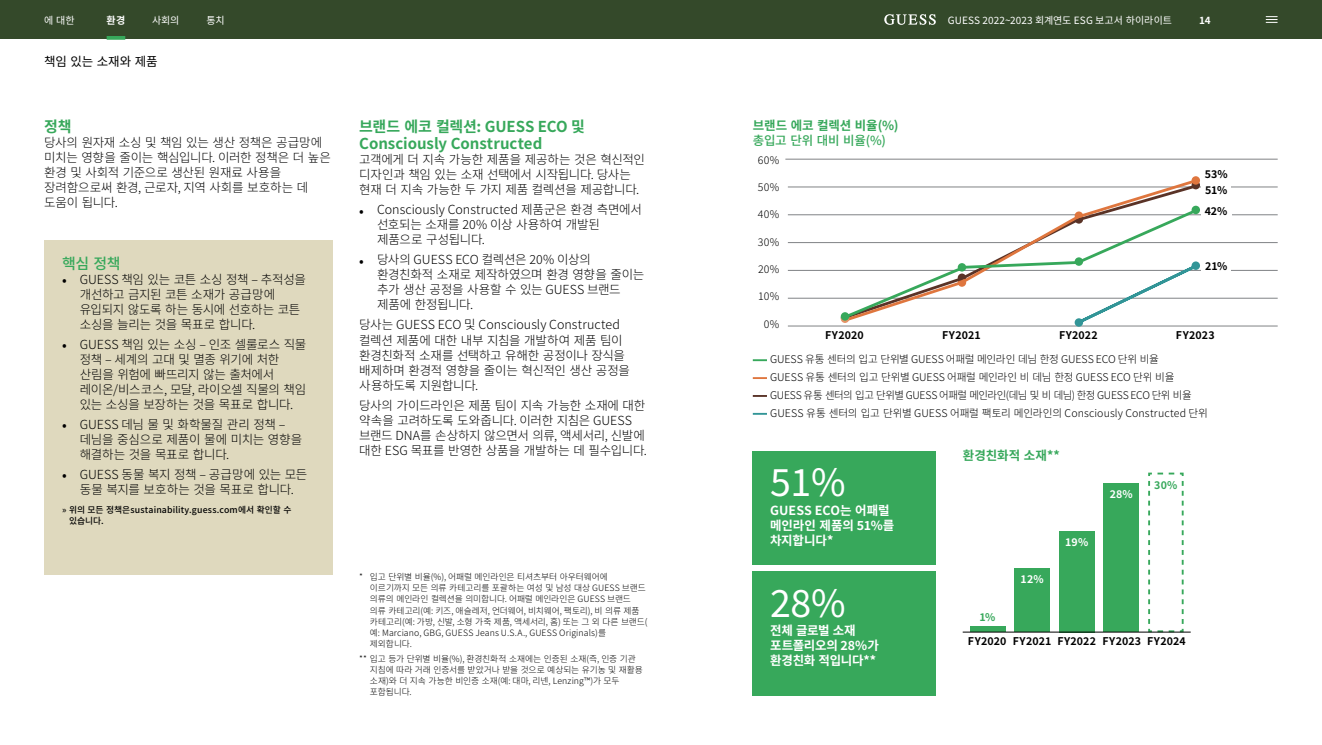
<style>
.page{position:relative;width:1322px;height:745px;background:#fff}
.page>*{position:absolute;margin:0;border:0;box-sizing:border-box;transform-origin:0 0}
.Factoid_Big_Fig{font:37.5px "Noto Sans KR";color:#fff}
.Subhead_1{font:700 15px/17.5px "Noto Sans KR";letter-spacing:-.005em;color:#37a85b}
.Subhead_2{font:500 15px "Noto Sans KR";color:#37a85b}
.Body_Text{font:300 12.5px/15px "Noto Sans KR";letter-spacing:-.015em;color:#000}
.Factoid_Title{font:700 12.5px/15px "Noto Sans KR";letter-spacing:-.015em;color:#fff}
.Subhead_3{font:700 12.5px "Noto Sans KR";color:#37a85b}
.Subhead_3-2{font:500 12.5px "Noto Sans KR";letter-spacing:-.02em;color:#37a85b}
.Page_Title{font:12.5px "Noto Sans KR";letter-spacing:-.01em;color:#000}
.Chart_Key{font:300 10.62px "Noto Sans KR";letter-spacing:-.015em;color:#000}
.Chart_Year{font:700 10.62px "Noto Sans KR";letter-spacing:.01em;color:#000}
.Chart_Key-2{font:300 10.62px "Noto Sans KR";letter-spacing:.005em;color:#000}
.Chart_Key-3{font:300 10.62px "Noto Sans KR";letter-spacing:-.035em;color:#000}
.Chart_Year-2{font:700 10.62px "Noto Sans KR";color:#fff}
.Chart_Year-3{font:700 10.62px "Noto Sans KR";color:#37a85b}
.t1{font:10px "Noto Sans KR";letter-spacing:.005em;color:#fff}
.t2{font:700 10px "Noto Sans KR";color:#fff}
.Footnote{font:300 8.75px/11.2px "Noto Sans KR";color:#000}
.t3{font:500 8.75px/11.2px "Noto Sans KR";letter-spacing:.015em;color:#000}
.s1{font-weight:400;font-size:13.75px}
</style>
<div class="page">
<div style="left:0;top:0;width:1322px;height:39px;background:#34492a"></div>
<hr style="left:785px;top:159px;width:492px;height:1px;background:#808285">
<hr style="left:788px;top:187px;width:489px;height:1px;background:#808285">
<hr style="left:788px;top:214px;width:489px;height:1px;background:#808285">
<hr style="left:788px;top:242px;width:489px;height:1px;background:#808285">
<hr style="left:788px;top:270px;width:489px;height:1px;background:#808285">
<hr style="left:788px;top:298px;width:489px;height:1px;background:#808285">
<hr style="left:788px;top:325px;width:489px;height:1px;background:#808285">
<svg style="left:753px;top:359px;width:14px;height:2px"></svg>
<svg style="left:753px;top:377px;width:14px;height:2px"></svg>
<svg style="left:753px;top:395px;width:14px;height:1px"></svg>
<svg style="left:753px;top:412px;width:14px;height:2px"></svg>
<div style="left:1191px;top:261px;width:9px;height:9px;background:#329597;border-radius:50%"></div>
<svg style="left:1191px;top:181px;width:9px;height:8px"></svg>
<div style="left:1191px;top:176px;width:9px;height:8px;background:#df763e;border-radius:50%"></div>
<svg style="left:1074px;top:323px;width:123px;height:3px"></svg>
<svg style="left:842px;top:178px;width:355px;height:145px"></svg>
<svg style="left:842px;top:207px;width:355px;height:113px"></svg>
<div style="left:957px;top:263px;width:9px;height:8px;background:#37a85b;border-radius:50%"></div>
<div style="left:1074px;top:257px;width:9px;height:8px;background:#37a85b;border-radius:50%"></div>
<div style="left:1191px;top:205px;width:9px;height:9px;background:#37a85b;border-radius:50%"></div>
<svg style="left:841px;top:314px;width:8px;height:9px"></svg>
<div style="left:841px;top:312px;width:8px;height:8px;background:#37a85b;border-radius:50%"></div>
<div style="left:752px;top:450px;width:184px;height:114px;background:#37a85b"></div>
<div style="left:752px;top:571px;width:184px;height:124px;background:#37a85b"></div>
<div style="left:970px;top:626px;width:35px;height:5px;background:#37a85b"></div>
<div style="left:1014px;top:568px;width:36px;height:63px;background:#37a85b"></div>
<div style="left:1059px;top:531px;width:35px;height:100px;background:#37a85b"></div>
<div style="left:1103px;top:483px;width:36px;height:148px;background:#37a85b"></div>
<svg style="left:1148px;top:472px;width:36px;height:159px"></svg>
<hr style="left:962px;top:631px;width:228px;height:1px;background:#000">
<div style="left:1201px;top:184px;width:30px;height:14px;background:#fff"></div>
<div style="left:1201px;top:204px;width:30px;height:14px;background:#fff"></div>
<div style="left:1201px;top:259px;width:30px;height:14px;background:#fff"></div>
<div style="left:44px;top:240px;width:289px;height:334px;background:#dfd9be"></div>
<svg style="left:107px;top:36px;width:18px;height:4px"></svg>
<svg style="left:884px;top:14px;width:52px;height:11px"></svg>
<svg style="left:1266px;top:16px;width:11px;height:7px"></svg>
<p class="t1" style="left:44px;top:14px;width:32px">에 대한</p>
<p class="t2" style="left:107px;top:14px;width:20px">환경</p>
<p class="t1" style="left:948px;top:14px;width:226px">GUESS 2022~2023 회계연도 ESG 보고서 하이라이트</p>
<p class="t2" style="left:1199px;top:14px;width:13px">14</p>
<p class="t1" style="left:152px;top:14px;width:29px">사회의</p>
<p class="t1" style="left:206px;top:14px;width:20px">통치</p>
<p class="Page_Title" style="left:44px;top:54px;width:115px">책임 있는 소재와 제품</p>
<p class="Subhead_1" style="left:359px;top:118px;width:227px">브랜드 에코 컬렉션: GUESS ECO 및<br>Consciously Constructed</p>
<p class="Body_Text" style="left:359px;top:152px;width:287px">고객에게 더 지속 가능한 제품을 제공하는 것은 혁신적인 디자인과 책임 있는 소재 선택에서 시작됩니다. 당사는 현재 더 지속 가능한 두 가지 제품 컬렉션을 제공합니다.</p>
<p class="Body_Text" style="left:377px;top:202px;width:266px;text-indent:-18px"><span class="s1">•</span> Consciously Constructed 제품군은 환경 측면에서 선호되는 소재를 20% 이상 사용하여 개발된 제품으로 구성됩니다.</p>
<p class="Body_Text" style="left:377px;top:252px;width:269px;text-indent:-18px"><span class="s1">•</span> 당사의 GUESS ECO 컬렉션은 20% 이상의 환경친화적 소재로 제작하였으며 환경 영향을 줄이는 추가 생산 공정을 사용할 수 있는 GUESS 브랜드 제품에 한정됩니다.</p>
<p class="Body_Text" style="left:359px;top:317px;width:272px">당사는 GUESS ECO 및 Consciously Constructed 컬렉션 제품에 대한 내부 지침을 개발하여 제품 팀이 환경친화적 소재를 선택하고 유해한 공정이나 장식을 배제하며 환경적 영향을 줄이는 혁신적인 생산 공정을 사용하도록 지원합니다.</p>
<p class="Body_Text" style="left:359px;top:397px;width:289px">당사의 가이드라인은 제품 팀이 지속 가능한 소재에 대한 약속을 고려하도록 도와줍니다. 이러한 지침은 GUESS 브랜드 DNA를 손상하지 않으면서 의류, 액세서리, 신발에 대한 ESG 목표를 반영한 상품을 개발하는 데 필수입니다.</p>
<p class="Subhead_1" style="left:44px;top:118px;width:29px">정책</p>
<p class="Body_Text" style="left:44px;top:135px;width:288px">당사의 원자재 소싱 및 책임 있는 생산 정책은 공급망에 미치는 영향을 줄이는 핵심입니다. 이러한 정책은 더 높은 환경 및 사회적 기준으로 생산된 원재료 사용을 장려함으로써 환경, 근로자, 지역 사회를 보호하는 데 도움이 됩니다.</p>
<p class="Subhead_3" style="left:753px;top:118px;width:147px">브랜드 에코 컬렉션 비율(%)</p>
<p class="Subhead_3-2" style="left:753px;top:133px;width:135px">총입고 단위 대비 비율(%)</p>
<p class="Chart_Key" style="left:758px;top:154px;width:23px">60%</p>
<p class="Chart_Key" style="left:758px;top:181px;width:23px">50%</p>
<p class="Chart_Key" style="left:758px;top:208px;width:23px">40%</p>
<p class="Chart_Key" style="left:758px;top:236px;width:23px">30%</p>
<p class="Chart_Key" style="left:758px;top:263px;width:23px">20%</p>
<p class="Chart_Key" style="left:758px;top:290px;width:23px">10%</p>
<p class="Chart_Key" style="left:764px;top:317px;width:17px">0%</p>
<p class="Chart_Year" style="left:825px;top:329px;width:40px">FY2020</p>
<p class="Chart_Year" style="left:942px;top:329px;width:40px">FY2021</p>
<p class="Chart_Year" style="left:1059px;top:329px;width:40px">FY2022</p>
<p class="Chart_Year" style="left:1176px;top:329px;width:40px">FY2023</p>
<p class="Chart_Key" style="left:770px;top:352px;width:390px">GUESS 유통 센터의 입고 단위별 GUESS 어패럴 메인라인 데님 한정 GUESS ECO 단위 비율</p>
<p class="Chart_Key" style="left:770px;top:370px;width:406px">GUESS 유통 센터의 입고 단위별 GUESS 어패럴 메인라인 비 데님 한정 GUESS ECO 단위 비율</p>
<p class="Chart_Key-3" style="left:770px;top:388px;width:423px">GUESS 유통 센터의 입고 단위별 GUESS 어패럴 메인라인(데님 및 비 데님) 한정 GUESS ECO 단위 비율</p>
<p class="Chart_Key-2" style="left:770px;top:407px;width:439px">GUESS 유통 센터의 입고 단위별 GUESS 어패럴 팩토리 메인라인의 Consciously Constructed 단위</p>
<p class="Chart_Year" style="left:1204px;top:168px;width:25px">53%</p>
<p class="Chart_Year" style="left:1205px;top:184px;width:24px">51%</p>
<p class="Chart_Year" style="left:1204px;top:204px;width:24px">42%</p>
<p class="Subhead_2" style="left:62px;top:254px;width:60px">핵심 정책</p>
<p class="Chart_Year" style="left:1205px;top:259px;width:24px">21%</p>
<p class="Body_Text" style="left:80px;top:271px;width:228px;text-indent:-18px"><span class="s1">•</span> GUESS 책임 있는 코튼 소싱 정책 – 추적성을 개선하고 금지된 코튼 소재가 공급망에 유입되지 않도록 하는 동시에 선호하는 코튼 소싱을 늘리는 것을 목표로 합니다.</p>
<p class="Body_Text" style="left:80px;top:336px;width:228px;text-indent:-18px"><span class="s1">•</span> GUESS 책임 있는 소싱 – 인조 셀룰로스 직물 정책 – 세계의 고대 및 멸종 위기에 처한 산림을 위험에 빠뜨리지 않는 출처에서 레이온/비스코스, 모달, 라이오셀 직물의 책임 있는 소싱을 보장하는 것을 목표로 합니다.</p>
<p class="Body_Text" style="left:80px;top:416px;width:224px;text-indent:-18px"><span class="s1">•</span> GUESS 데님 물 및 화학물질 관리 정책 – 데님을 중심으로 제품이 물에 미치는 영향을 해결하는 것을 목표로 합니다.</p>
<p class="Body_Text" style="left:62px;top:466px;width:247px;text-align:center"><span class="s1">•</span> GUESS 동물 복지 정책 – 공급망에 있는 모든 동물 복지를 보호하는 것을 목표로 합니다.</p>
<p class="t3" style="left:69px;top:504px;width:224px;text-indent:-7px">» 위의 모든 정책은sustainability.guess.com에서 확인할 수 있습니다.</p>
<p class="Subhead_3" style="left:962px;top:448px;width:99px">환경친화적 소재**</p>
<p class="Factoid_Big_Fig" style="left:770px;top:461px;width:77px">51%</p>
<p class="Factoid_Title" style="left:770px;top:502px;width:126px">GUESS ECO는 어패럴 메인라인 제품의 51%를 차지합니다*</p>
<p class="Chart_Year-3" style="left:1154px;top:479px;width:25px">30%</p>
<p class="Chart_Year-2" style="left:1109px;top:488px;width:25px">28%</p>
<p class="Chart_Year-2" style="left:1065px;top:536px;width:25px">19%</p>
<p class="Footnote" style="left:370px;top:571px;width:279px;text-indent:-11px">* 입고 단위별 비율(%), 어패럴 메인라인은 티셔츠부터 아우터웨어에 이르기까지 모든 의류 카테고리를 포괄하는 여성 및 남성 대상 GUESS 브랜드 의류의 메인라인 컬렉션을 의미합니다. 어패럴 메인라인은 GUESS 브랜드 의류 카테고리(예: 키즈, 애슬레저, 언더웨어, 비치웨어, 팩토리), 비 의류 제품 카테고리(예: 가방, 신발, 소형 가죽 제품, 액세서리, 홈) 또는 그 외 다른 브랜드( 예: Marciano, GBG, GUESS Jeans U.S.A., GUESS Originals)를 제외합니다.</p>
<p class="Footnote" style="left:370px;top:652px;width:274px;text-indent:-11px">** 입고 등가 단위별 비율(%), 환경친화적 소재에는 인증된 소재(즉, 인증 기관 지침에 따라 거래 인증서를 받았거나 받을 것으로 예상되는 유기농 및 재활용 소재)와 더 지속 가능한 비인증 소재(예: 대마, 리넨, Lenzing™)가 모두 포함됩니다.</p>
<p class="Factoid_Big_Fig" style="left:770px;top:581px;width:77px">28%</p>
<p class="Factoid_Title" style="left:770px;top:623px;width:110px">전체 글로벌 소재 포트폴리오의 28%가 환경친화 적입니다**</p>
<p class="Chart_Year-3" style="left:979px;top:610px;width:18px">1%</p>
<p class="Chart_Year-2" style="left:1020px;top:573px;width:25px">12%</p>
<p class="Chart_Year" style="left:968px;top:635px;width:40px">FY2020</p>
<p class="Chart_Year" style="left:1013px;top:635px;width:40px">FY2021</p>
<p class="Chart_Year" style="left:1057px;top:635px;width:40px">FY2022</p>
<p class="Chart_Year" style="left:1102px;top:635px;width:40px">FY2023</p>
<p class="Chart_Year" style="left:1147px;top:635px;width:40px">FY2024</p>
</div>
